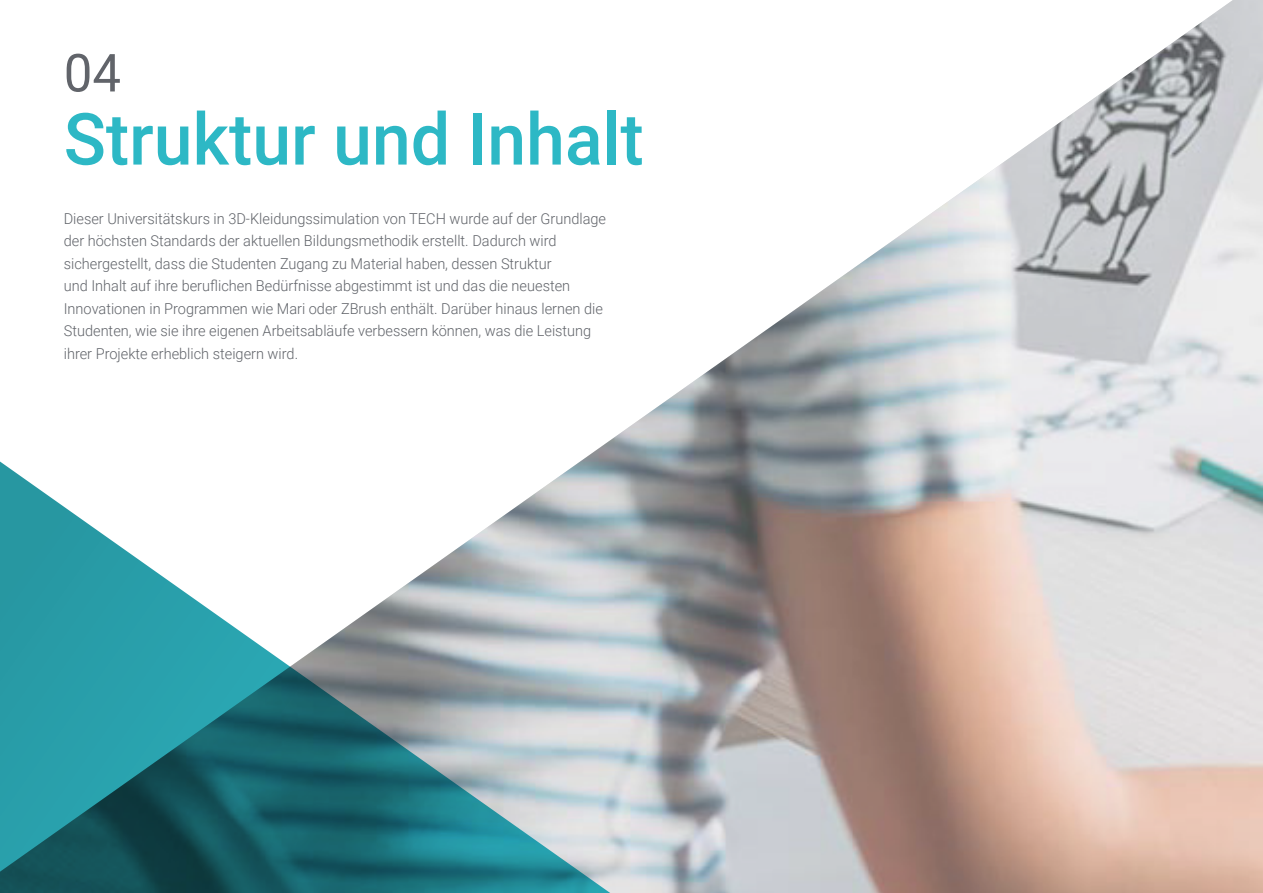
<style>
.page{position:relative;width:1263px;height:893px;background:#fff}
.page>*{position:absolute;margin:0;border:0;box-sizing:border-box;transform-origin:0 0}
.t1{font:500 72px "Roboto";color:#2db8c5}
.t2{font:52.5px "Roboto";color:#61646a}
.t3{font:300 15px/22.5px "Roboto";color:#61646a}
</style>
<div class="page">
<img style="left:602px;top:0;width:661px;height:893px">
<svg style="left:0;top:446px;width:640px;height:447px"></svg>
<h2 class="t2" style="left:64px;top:36px;width:59px">04</h2>
<h1 class="t1" style="left:64px;top:89px;width:581px">Struktur und Inhalt</h1>
<p class="t3" style="left:64px;top:207px;width:544px">Dieser Universitätskurs in 3D-Kleidungssimulation von TECH wurde auf der Grundlage der höchsten Standards der aktuellen Bildungsmethodik erstellt. Dadurch wird sichergestellt, dass die Studenten Zugang zu Material haben, dessen Struktur<br>und Inhalt auf ihre beruflichen Bedürfnisse abgestimmt ist und das die neuesten Innovationen in Programmen wie Mari oder ZBrush enthält. Darüber hinaus lernen die Studenten, wie sie ihre eigenen Arbeitsabläufe verbessern können, was die Leistung ihrer Projekte erheblich steigern wird.</p>
</div>
